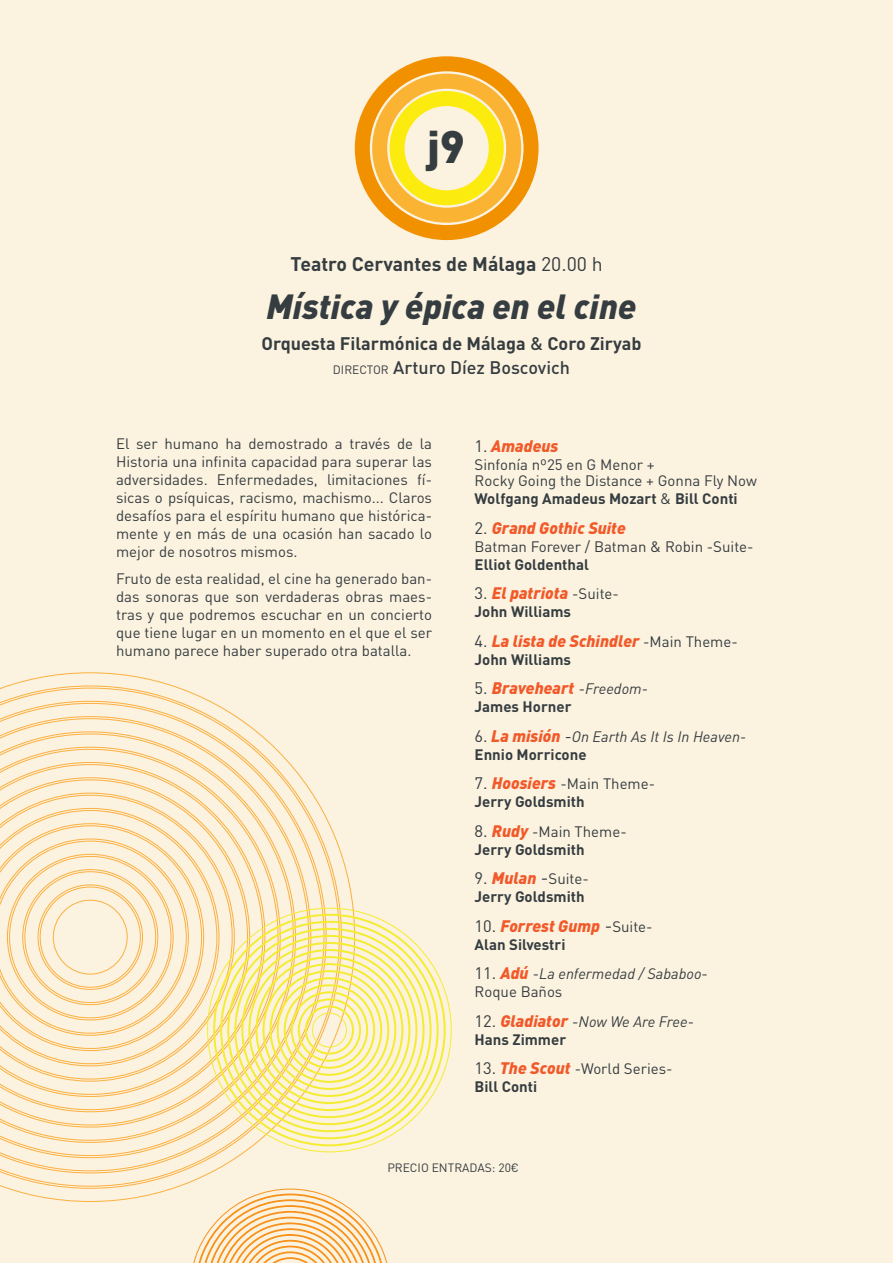
<style>
.page{position:relative;width:893px;height:1263px;background:#fcf2e0}
.page>*{position:absolute;margin:0;border:0;box-sizing:border-box;transform-origin:0 0}
.t1{font:900 45px "DIN Pro";color:#353d40}
.t2{font:italic 900 34.5px "DIN Pro";color:#353d40}
.t3{font:700 19.5px "DIN Pro";color:#353d40}
.t4{font:700 18px "DIN Pro";color:#353d40}
.t5{font:500 18px "DIN Pro";color:#353d40}
.t6{font:italic 900 16.5px "DIN Pro";color:#f15929}
.t7{font:15px/18px "DIN Pro";color:#353d40;text-align:justify}
.t8{font:700 15px "DIN Pro";color:#353d40}
.t9{font:italic 15px "DIN Pro";color:#353d40}
.t10{font:12px "DIN Pro";color:#353d40}
.s1{font-weight:400}
.s2{font-weight:500}
.s3{font-weight:400;font-size:12px}
.s4{font-weight:400;font-style:normal;color:#353d40}
.s5{font-weight:400;font-style:normal;font-size:15px;color:#353d40}
.s6{font-weight:400;font-size:15px;color:#353d40}
.s7{font-style:normal;font-size:16.5px}
.s8{font-weight:900;font-size:16.5px;color:#f15929}
.s9{font-size:16.5px}
.s10{font-weight:900;font-style:italic;font-size:16.5px;color:#f15929}
.s11{font-size:18px}
.s12{font-weight:400;font-style:normal;font-size:18px;color:#353d40}
.s13{font-style:normal}
</style>
<div class="page">
<svg style="left:355px;top:56px;width:184px;height:184px"></svg>
<svg style="left:0;top:672px;width:354px;height:530px"></svg>
<svg style="left:207px;top:908px;width:245px;height:244px"></svg>
<svg style="left:190px;top:1189px;width:198px;height:74px"></svg>
<p class="t1" style="left:427px;top:116px;width:39px">j9</p>
<p class="t3" style="left:290px;top:250px;width:314px">Teatro Cervantes de Málaga <span class="s1">20.00 h</span></p>
<p class="t2" style="left:266px;top:277px;width:371px">Mística y épica en el cine</p>
<p class="t4" style="left:261px;top:331px;width:381px">Orquesta Filarmónica de Málaga <span class="s2">&amp;</span> Coro Ziryab</p>
<p class="t5" style="left:333px;top:355px;width:239px"><span class="s3">DIRECTOR</span> Arturo Díez Boscovich</p>
<p class="t7" style="left:116px;top:434px;width:318px">El ser humano ha demostrado a través de la Historia una infinita capacidad para superar las adversidades. Enfermedades, limitaciones fí&shy;sicas o psíquicas, racismo, machismo... Claros desafíos para el espíritu humano que histórica&shy;mente y en más de una ocasión han sacado lo mejor de nosotros mismos.</p>
<p class="t7" style="left:116px;top:569px;width:317px">Fruto de esta realidad, el cine ha generado ban&shy;das sonoras que son verdaderas obras maes&shy;tras y que podremos escuchar en un concierto que tiene lugar en un momento en el que el ser humano parece haber superado otra batalla.</p>
<p class="t6" style="left:475px;top:432px;width:85px"><span class="s4">1.</span> Amadeus</p>
<p class="t7" style="left:475px;top:455px;width:181px">Sinfonía nº25 en G Menor +</p>
<p class="t7" style="left:475px;top:471px;width:284px">Rocky Going the Distance + Gonna Fly Now</p>
<p class="t8" style="left:475px;top:489px;width:265px">Wolfgang Amadeus Mozart <span class="s1">&amp;</span> Bill Conti</p>
<p class="t6" style="left:475px;top:514px;width:153px"><span class="s4">2.</span> Grand Gothic Suite</p>
<p class="t7" style="left:475px;top:537px;width:280px">Batman Forever / Batman &amp; Robin -Suite-</p>
<p class="t8" style="left:475px;top:554px;width:116px">Elliot Goldenthal</p>
<p class="t6" style="left:475px;top:579px;width:146px"><span class="s4">3.</span> El patriota <span class="s5">-Suite-</span></p>
<p class="t8" style="left:475px;top:602px;width:98px">John Williams</p>
<p class="t6" style="left:475px;top:627px;width:265px"><span class="s4">4.</span> La lista de Schindler <span class="s5">-Main Theme-</span></p>
<p class="t8" style="left:475px;top:649px;width:98px">John Williams</p>
<p class="t6" style="left:475px;top:674px;width:175px"><span class="s4">5.</span> Braveheart <span class="s5">-</span><span class="s6">Freedom</span><span class="s5">-</span></p>
<p class="t8" style="left:475px;top:697px;width:98px">James Horner</p>
<p class="t9" style="left:475px;top:725px;width:273px"><span class="s7">6.</span> <span class="s8">La misión</span> <span class="s7">-</span>On Earth As It Is In Heaven-</p>
<p class="t8" style="left:475px;top:744px;width:113px">Ennio Morricone</p>
<p class="t7" style="left:475px;top:774px;width:182px"><span class="s9">7.</span> <span class="s10">Hoosiers</span> -Main Theme-</p>
<p class="t8" style="left:475px;top:792px;width:112px">Jerry Goldsmith</p>
<p class="t7" style="left:475px;top:822px;width:154px"><span class="s9">8.</span> <span class="s10">Rudy</span> -Main Theme-</p>
<p class="t8" style="left:475px;top:839px;width:112px">Jerry Goldsmith</p>
<p class="t7" style="left:475px;top:869px;width:116px"><span class="s9">9.</span> <span class="s10">Mulan</span> <span class="s11">-</span>Suite-</p>
<p class="t8" style="left:475px;top:887px;width:112px">Jerry Goldsmith</p>
<p class="t6" style="left:475px;top:912px;width:179px"><span class="s4">10.</span> Forrest Gump <span class="s12">-</span><span class="s5">Suite-</span></p>
<p class="t8" style="left:475px;top:934px;width:92px">Alan Silvestri</p>
<p class="t9" style="left:475px;top:962px;width:235px"><span class="s7">11.</span> <span class="s8">Adú</span> <span class="s13">-</span>La enfermedad / Sababoo<span class="s13">-</span></p>
<p class="t7" style="left:475px;top:982px;width:89px">Roque Baños</p>
<p class="t9" style="left:475px;top:1010px;width:221px"><span class="s7">12.</span> <span class="s8">Gladiator</span> <span class="s13">-</span>Now We Are Free<span class="s13">-</span></p>
<p class="t8" style="left:475px;top:1029px;width:93px">Hans Zimmer</p>
<p class="t7" style="left:475px;top:1059px;width:200px"><span class="s9">13.</span> <span class="s10">The Scout</span> -World Series-</p>
<p class="t8" style="left:475px;top:1077px;width:64px">Bill Conti</p>
<p class="t10" style="left:387px;top:1160px;width:133px">PRECIO ENTRADAS: 20€</p>
</div>
